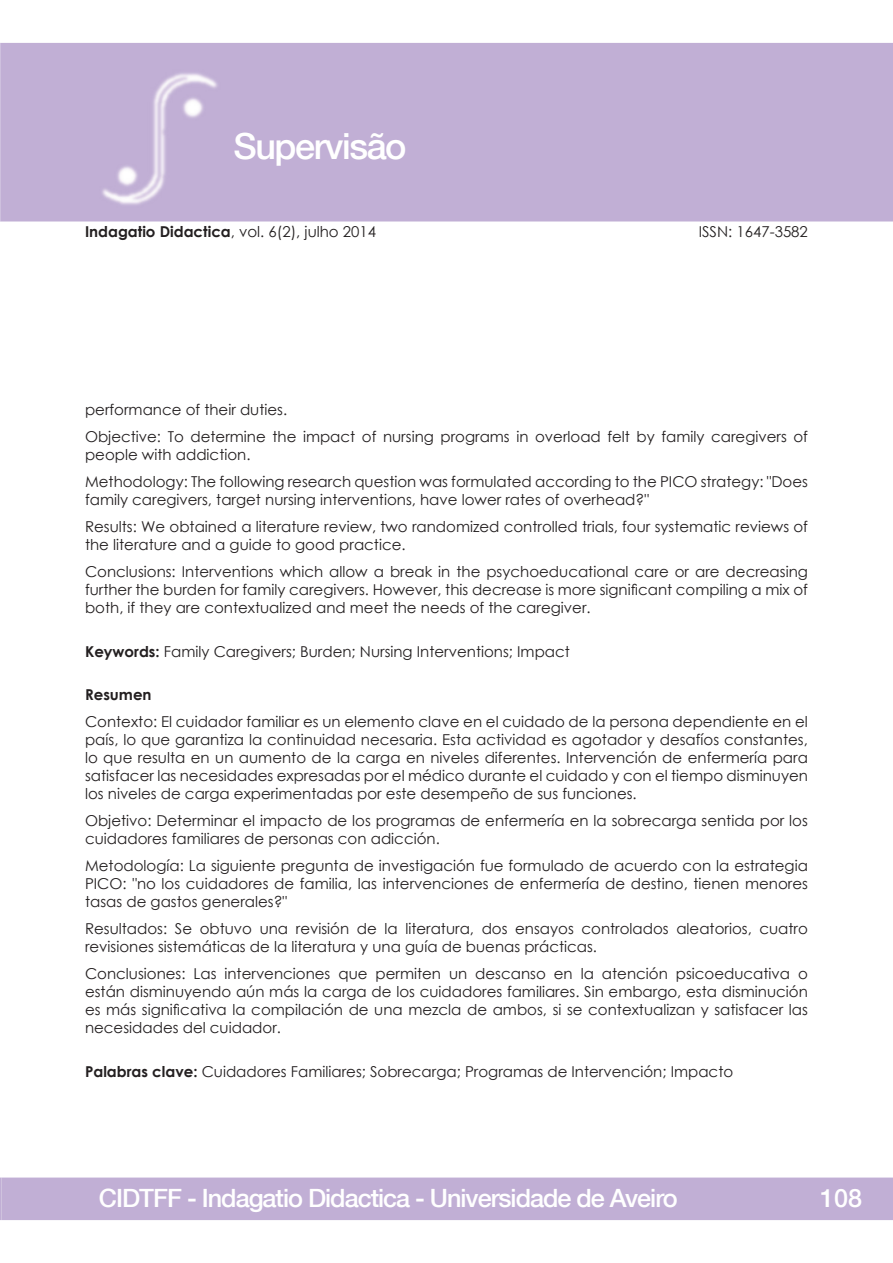
<style>
.page{position:relative;width:893px;height:1263px;background:#fff}
.page>*{position:absolute;margin:0;border:0;box-sizing:border-box;transform-origin:0 0}
.t1{font:500 36px "Helvetica Neue LT Com";letter-spacing:-.04em;color:#fff}
.t2{font:500 25.2px "Helvetica Neue LT Com";letter-spacing:-.04em;color:#fff}
.t3{font:15px/18px "Century Gothic";color:#231f20}
.t4{font:700 15px "Century Gothic";color:#231f20}
.s1{font-weight:700}
</style>
<div class="page">
<div style="left:0;top:43px;width:893px;height:178px;background:#c1afd5"></div>
<div style="left:0;top:1177px;width:893px;height:43px;background:#c1afd5"></div>
<img style="left:102px;top:73px;width:116px;height:132px">
<h1 class="t1" style="left:233px;top:125px;width:175px">Supervisão</h1>
<p class="t3" style="left:85px;top:222px;width:293px"><span class="s1">Indagatio Didactica</span>, vol. 6(2), julho 2014</p>
<p class="t3" style="left:699px;top:222px;width:111px">ISSN: 1647-3582</p>
<p class="t3" style="left:85px;top:401px;width:204px">performance of their duties.</p>
<p class="t3" style="left:85px;top:428px;width:724px">Objective: To determine the impact of nursing programs in overload felt by family caregivers of people with addiction.</p>
<p class="t3" style="left:85px;top:473px;width:724px">Methodology: The following research question was formulated according to the PICO strategy: "Does family caregivers, target nursing interventions, have lower rates of overhead?"</p>
<p class="t3" style="left:85px;top:518px;width:724px">Results: We obtained a literature review, two randomized controlled trials, four systematic reviews of the literature and a guide to good practice.</p>
<p class="t3" style="left:85px;top:563px;width:724px;text-align:justify">Conclusions: Interventions which allow a break in the psychoeducational care or are decreasing further the burden for family caregivers. However, this decrease is more significant compiling a mix of both, if they are contextualized and meet the needs of the caregiver.</p>
<p class="t3" style="left:85px;top:642px;width:486px"><span class="s1">Keywords:</span> Family Caregivers; Burden; Nursing Interventions; Impact</p>
<p class="t4" style="left:85px;top:683px;width:68px">Resumen</p>
<p class="t3" style="left:85px;top:713px;width:724px;text-align:justify">Contexto: El cuidador familiar es un elemento clave en el cuidado de la persona dependiente en el país, lo que garantiza la continuidad necesaria. Esta actividad es agotador y desafíos constantes, lo que resulta en un aumento de la carga en niveles diferentes. Intervención de enfermería para satisfacer las necesidades expresadas por el médico durante el cuidado y con el tiempo disminuyen los niveles de carga experimentadas por este desempeño de sus funciones.</p>
<p class="t3" style="left:85px;top:812px;width:724px">Objetivo: Determinar el impacto de los programas de enfermería en la sobrecarga sentida por los cuidadores familiares de personas con adicción.</p>
<p class="t3" style="left:85px;top:857px;width:724px;text-align:justify">Metodología: La siguiente pregunta de investigación fue formulado de acuerdo con la estrategia PICO: "no los cuidadores de familia, las intervenciones de enfermería de destino, tienen menores tasas de gastos generales?"</p>
<p class="t3" style="left:85px;top:920px;width:724px">Resultados: Se obtuvo una revisión de la literatura, dos ensayos controlados aleatorios, cuatro revisiones sistemáticas de la literatura y una guía de buenas prácticas.</p>
<p class="t3" style="left:85px;top:965px;width:724px;text-align:justify">Conclusiones: Las intervenciones que permiten un descanso en la atención psicoeducativa o están disminuyendo aún más la carga de los cuidadores familiares. Sin embargo, esta disminución es más significativa la compilación de una mezcla de ambos, si se contextualizan y satisfacer las necesidades del cuidador.</p>
<p class="t3" style="left:85px;top:1062px;width:650px"><span class="s1">Palabras clave:</span> Cuidadores Familiares; Sobrecarga; Programas de Intervención; Impacto</p>
<h2 class="t2" style="left:99px;top:1183px;width:580px">CIDTFF - Indagatio Didactica - Universidade de Aveiro</h2>
<p class="t2" style="left:820px;top:1183px;width:44px">108</p>
</div>
